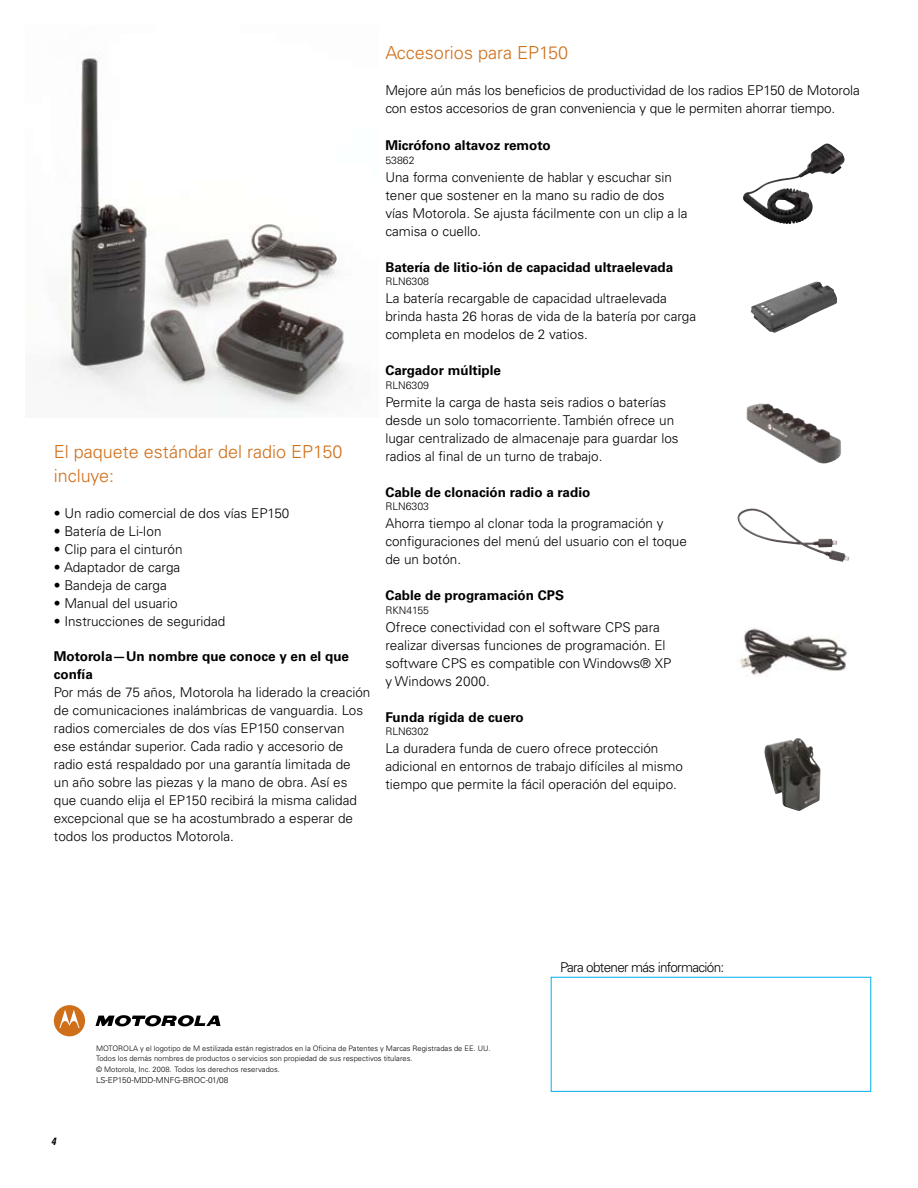
<style>
.page{position:relative;width:918px;height:1188px;background:#fff}
.page>*{position:absolute;margin:0;border:0;box-sizing:border-box;transform-origin:0 0}
.t1{font:300 18px/24px "Univers LT Std";color:#d06f1a}
.t2{font:300 13.5px/18px "Univers LT Std";color:#000}
.t3{font:700 13.5px/18px "Univers LT Std";color:#000}
.t4{font:300 13.5px "Univers LT Std";letter-spacing:-.05em;color:#000}
.t5{font:300 10.5px "Univers LT Std";color:#000}
.t6{font:italic 700 condensed 10.5px "Univers LT Std";color:#000}
.t7{font:300 8.25px "Univers LT Std";letter-spacing:.005em;color:#000}
.t8{font:300 7.5px/10.5px "Univers LT Std";letter-spacing:.005em;color:#000}
</style>
<div class="page">
<img style="left:743px;top:144px;width:84px;height:80px">
<svg style="left:54px;top:1005px;width:31px;height:31px"></svg>
<svg style="left:96px;top:1015px;width:125px;height:12px"></svg>
<img style="left:59px;top:58px;width:294px;height:360px">
<img style="left:751px;top:282px;width:86px;height:51px">
<img style="left:746px;top:403px;width:95px;height:61px">
<img style="left:737px;top:517px;width:113px;height:45px">
<img style="left:740px;top:628px;width:107px;height:47px">
<img style="left:764px;top:738px;width:57px;height:73px">
<h1 class="t1" style="left:54px;top:440px;width:290px">El paquete estándar del radio EP150 incluye:</h1>
<p class="t2" style="left:54px;top:504px;width:237px">• Un radio comercial de dos vías EP150</p>
<p class="t2" style="left:54px;top:522px;width:109px">• Batería de Li-Ion</p>
<p class="t2" style="left:54px;top:540px;width:130px">• Clip para el cinturón</p>
<p class="t2" style="left:54px;top:558px;width:128px">• Adaptador de carga</p>
<p class="t2" style="left:54px;top:576px;width:115px">• Bandeja de carga</p>
<p class="t2" style="left:54px;top:594px;width:125px">• Manual del usuario</p>
<p class="t2" style="left:54px;top:612px;width:173px">• Instrucciones de seguridad</p>
<p class="t3" style="left:54px;top:647px;width:297px">Motorola—Un nombre que conoce y en el que confía</p>
<p class="t2" style="left:54px;top:683px;width:318px">Por más de 75 años, Motorola ha liderado la creación de comunicaciones inalámbricas de vanguardia. Los radios comerciales de dos vías EP150 conservan<br>ese estándar superior. Cada radio y accesorio de radio está respaldado por una garantía limitada de<br>un año sobre las piezas y la mano de obra. Así es que cuando elija el EP150 recibirá la misma calidad excepcional que se ha acostumbrado a esperar de todos los productos Motorola.</p>
<h1 class="t1" style="left:385px;top:40px;width:184px">Accesorios para EP150</h1>
<p class="t2" style="left:385px;top:81px;width:476px">Mejore aún más los beneficios de productividad de los radios EP150 de Motorola con estos accesorios de gran conveniencia y que le permiten ahorrar tiempo.</p>
<p class="t3" style="left:385px;top:136px;width:167px">Micrófono altavoz remoto</p>
<p class="t5" style="left:385px;top:154px;width:31px">53862</p>
<p class="t2" style="left:385px;top:168px;width:304px">Una forma conveniente de hablar y escuchar sin tener que sostener en la mano su radio de dos vías Motorola. Se ajusta fácilmente con un clip a la camisa o cuello.</p>
<p class="t3" style="left:385px;top:258px;width:289px">Batería de litio-ión de capacidad ultraelevada</p>
<p class="t5" style="left:385px;top:275px;width:45px">RLN6308</p>
<p class="t2" style="left:385px;top:289px;width:312px">La batería recargable de capacidad ultraelevada brinda hasta 26 horas de vida de la batería por carga completa en modelos de 2 vatios.</p>
<p class="t3" style="left:385px;top:361px;width:117px">Cargador múltiple</p>
<p class="t5" style="left:385px;top:379px;width:45px">RLN6309</p>
<p class="t2" style="left:385px;top:393px;width:295px">Permite la carga de hasta seis radios o baterías desde un solo tomacorriente. También ofrece un lugar centralizado de almacenaje para guardar los radios al final de un turno de trabajo.</p>
<p class="t3" style="left:385px;top:483px;width:207px">Cable de clonación radio a radio</p>
<p class="t5" style="left:385px;top:500px;width:45px">RLN6303</p>
<p class="t2" style="left:385px;top:514px;width:303px">Ahorra tiempo al clonar toda la programación y configuraciones del menú del usuario con el toque de un botón.</p>
<p class="t3" style="left:385px;top:586px;width:180px">Cable de programación CPS</p>
<p class="t5" style="left:385px;top:604px;width:45px">RKN4155</p>
<p class="t2" style="left:385px;top:618px;width:287px">Ofrece conectividad con el software CPS para realizar diversas funciones de programación. El software CPS es compatible con Windows® XP y Windows 2000.</p>
<p class="t3" style="left:385px;top:708px;width:140px">Funda rígida de cuero</p>
<p class="t5" style="left:385px;top:725px;width:45px">RLN6302</p>
<p class="t2" style="left:385px;top:739px;width:299px">La duradera funda de cuero ofrece protección adicional en entornos de trabajo difíciles al mismo tiempo que permite la fácil operación del equipo.</p>
<p class="t4" style="left:560px;top:959px;width:166px">Para obtener más información:</p>
<p class="t6" style="left:51px;top:1134px;width:6px">4</p>
<p class="t8" style="left:96px;top:1043px;width:396px">MOTOROLA y el logotipo de M estilizada están registrados en la Oficina de Patentes y Marcas Registradas de EE. UU.<br>Todos los demás nombres de productos o servicios son propiedad de sus respectivos titulares.<br>© Motorola, Inc. 2008. Todos los derechos reservados.</p>
<p class="t7" style="left:96px;top:1075px;width:134px">LS-EP150-MDD-MNFG-BROC-01/08</p>
</div>
